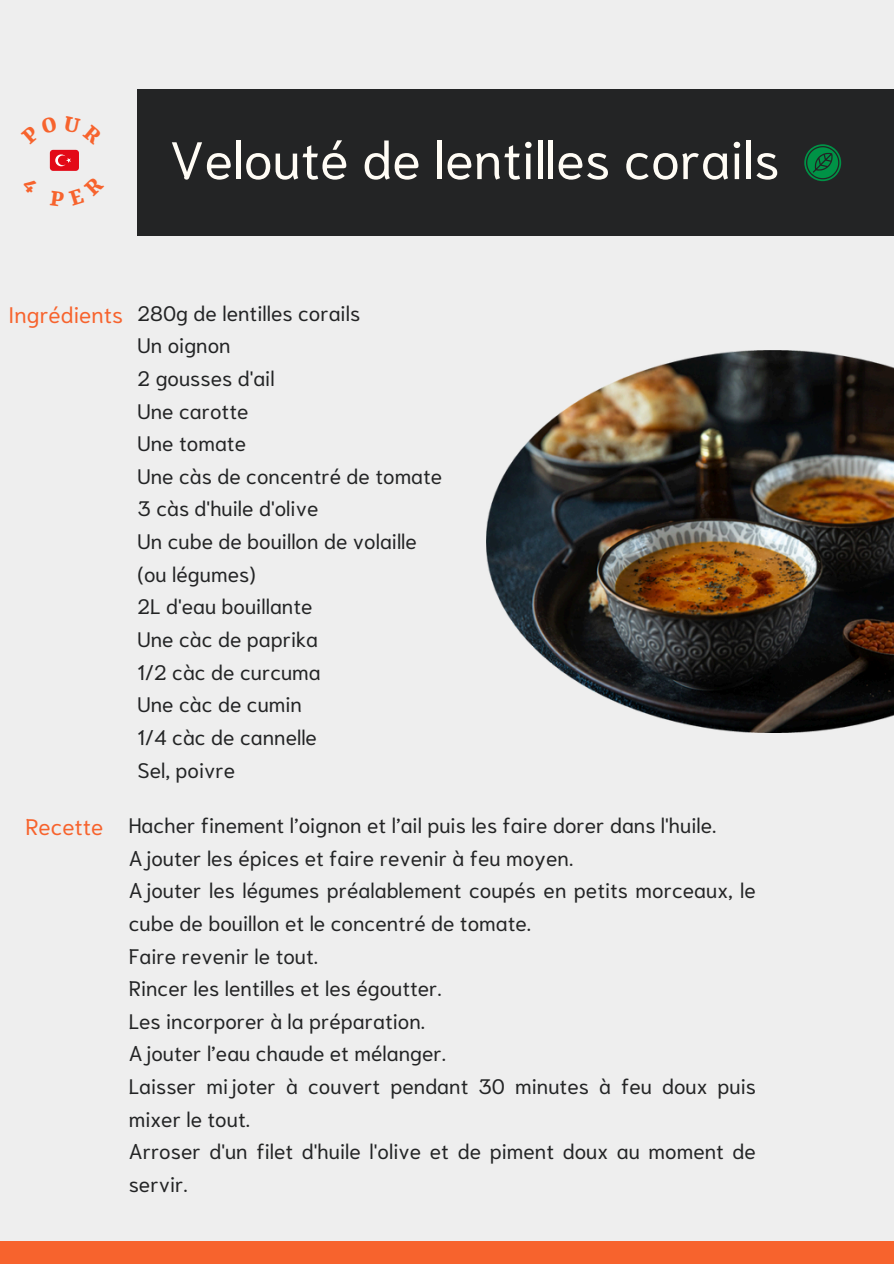
<style>
.page{position:relative;width:894px;height:1264px;background:#fff}
.page>*{position:absolute;margin:0;border:0;box-sizing:border-box;transform-origin:0 0}
.t1{font:52.65px "Niramit";color:#fffcf5}
.t2{font:22.5px "Niramit";color:#f7632d}
.t3{font:21px/32.7px "Niramit";color:#232425}
</style>
<div class="page">
<div style="left:0;top:0;width:893px;height:1263px;background:#eee"></div>
<div style="left:0;top:1241px;width:893px;height:22px;background:#f7632d"></div>
<div style="left:137px;top:89px;width:756px;height:147px;background:#232425"></div>
<div style="left:50px;top:150px;width:29px;height:21px;background:#e30917;border-radius:3px"></div>
<svg style="left:55px;top:154px;width:16px;height:12px"></svg>
<svg style="left:804px;top:144px;width:36px;height:37px"></svg>
<img style="left:486px;top:351px;width:407px;height:381px">
<p class="t1" style="left:169px;top:121px;width:611px">Velouté de lentilles corails</p>
<p class="t2" style="left:8px;top:298px;width:116px">Ingrédients</p>
<p class="t3" style="left:137px;top:295px;width:224px">280g de lentilles corails</p>
<p class="t3" style="left:137px;top:327px;width:95px">Un oignon</p>
<p class="t3" style="left:137px;top:360px;width:139px">2 gousses d'ail</p>
<p class="t3" style="left:137px;top:392px;width:112px">Une carotte</p>
<p class="t3" style="left:137px;top:425px;width:110px">Une tomate</p>
<p class="t3" style="left:137px;top:458px;width:306px">Une càs de concentré de tomate</p>
<p class="t3" style="left:137px;top:490px;width:182px">3 càs d'huile d'olive</p>
<p class="t3" style="left:137px;top:523px;width:281px">Un cube de bouillon de volaille</p>
<p class="t3" style="left:137px;top:556px;width:120px">(ou légumes)</p>
<p class="t3" style="left:137px;top:588px;width:176px">2L d'eau bouillante</p>
<p class="t3" style="left:137px;top:621px;width:182px">Une càc de paprika</p>
<p class="t3" style="left:137px;top:653px;width:185px">1/2 càc de curcuma</p>
<p class="t3" style="left:137px;top:686px;width:166px">Une càc de cumin</p>
<p class="t3" style="left:137px;top:719px;width:181px">1/4 càc de cannelle</p>
<p class="t3" style="left:137px;top:751px;width:99px">Sel, poivre</p>
<p class="t2" style="left:25px;top:810px;width:79px">Recette</p>
<p class="t3" style="left:129px;top:807px;width:589px">Hacher finement l’oignon et l’ail puis les faire dorer dans l'huile.</p>
<p class="t3" style="left:129px;top:839px;width:446px">Ajouter les épices et faire revenir à feu moyen.</p>
<p class="t3" style="left:129px;top:872px;width:628px">Ajouter les légumes préalablement coupés en petits morceaux, le cube de bouillon et le concentré de tomate.</p>
<p class="t3" style="left:129px;top:937px;width:628px">Faire revenir le tout.<br>Rincer les lentilles et les égoutter.<br>Les incorporer à la préparation.<br>Ajouter l’eau chaude et mélanger.<br>Laisser mijoter à couvert pendant 30 minutes à feu doux puis mixer le tout.<br>Arroser d'un filet d'huile l'olive et de piment doux au moment de servir.</p>
</div>
